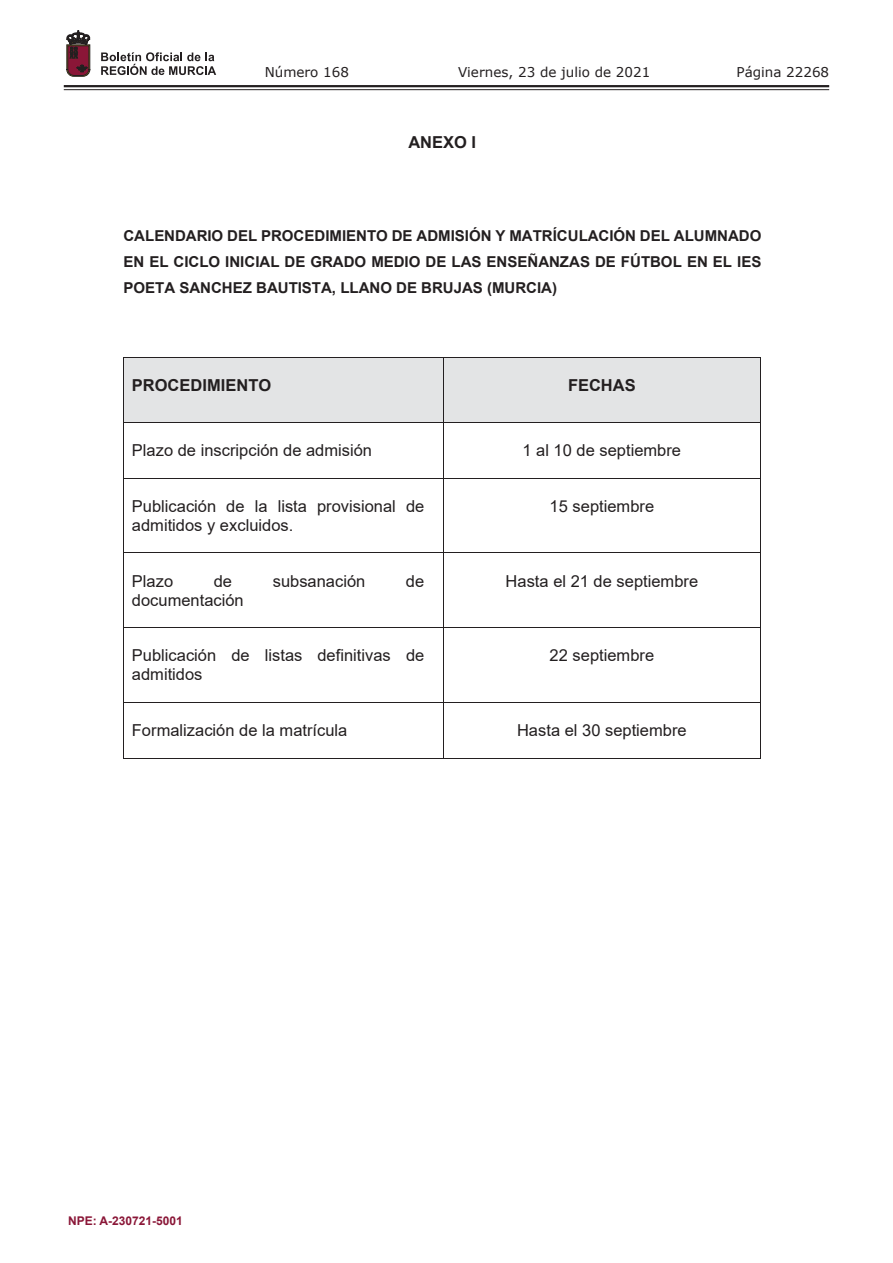
<style>
.page{position:relative;width:893px;height:1263px;background:#fff}
.page>*{position:absolute;margin:0;border:0;box-sizing:border-box;transform-origin:0 0}
.t1{font:16.5px/19px "Arial";color:#231f20}
.t2{font:700 16.5px "Arial";color:#231f20}
.t3{font:700 15px/25.8px "Arial";color:#231f20;text-align:justify}
.t4{font:13.5px "Verdana";color:#231f20}
.t5{font:700 12px "Arial";color:#8a1637}
</style>
<div class="page">
<hr style="left:64px;top:85px;width:765px;height:2px;background:#231f20">
<hr style="left:64px;top:89px;width:765px;height:1px;background:#231f20">
<svg style="left:101px;top:52px;width:115px;height:23px"></svg>
<svg style="left:67px;top:31px;width:23px;height:45px"></svg>
<div style="left:124px;top:358px;width:319px;height:64px;background:#e3e4e5"></div>
<div style="left:443px;top:358px;width:317px;height:64px;background:#e3e4e5"></div>
<hr style="left:123px;top:357px;width:638px;height:1px;background:#231f20">
<hr style="left:123px;top:358px;width:1px;height:64px;background:#231f20">
<hr style="left:443px;top:358px;width:1px;height:64px;background:#231f20">
<hr style="left:761px;top:358px;width:1px;height:64px;background:#231f20">
<hr style="left:123px;top:422px;width:638px;height:1px;background:#231f20">
<hr style="left:123px;top:423px;width:1px;height:55px;background:#231f20">
<hr style="left:443px;top:423px;width:1px;height:55px;background:#231f20">
<hr style="left:761px;top:423px;width:1px;height:55px;background:#231f20">
<hr style="left:123px;top:478px;width:638px;height:1px;background:#231f20">
<hr style="left:123px;top:478px;width:1px;height:74px;background:#231f20">
<hr style="left:443px;top:478px;width:1px;height:74px;background:#231f20">
<hr style="left:761px;top:478px;width:1px;height:74px;background:#231f20">
<hr style="left:123px;top:552px;width:638px;height:1px;background:#231f20">
<hr style="left:123px;top:553px;width:1px;height:74px;background:#231f20">
<hr style="left:443px;top:553px;width:1px;height:74px;background:#231f20">
<hr style="left:761px;top:553px;width:1px;height:74px;background:#231f20">
<hr style="left:123px;top:627px;width:638px;height:1px;background:#231f20">
<hr style="left:123px;top:628px;width:1px;height:74px;background:#231f20">
<hr style="left:443px;top:628px;width:1px;height:74px;background:#231f20">
<hr style="left:761px;top:628px;width:1px;height:74px;background:#231f20">
<hr style="left:123px;top:702px;width:638px;height:1px;background:#231f20">
<hr style="left:123px;top:703px;width:1px;height:55px;background:#231f20">
<hr style="left:123px;top:758px;width:320px;height:1px;background:#231f20">
<hr style="left:443px;top:703px;width:1px;height:55px;background:#231f20">
<hr style="left:443px;top:758px;width:318px;height:1px;background:#231f20">
<hr style="left:761px;top:703px;width:1px;height:55px;background:#231f20">
<p class="t4" style="left:265px;top:62px;width:86px">Número 168</p>
<p class="t4" style="left:458px;top:62px;width:194px">Viernes, 23 de julio de 2021</p>
<p class="t4" style="left:736px;top:62px;width:94px">Página 22268</p>
<p class="t2" style="left:408px;top:131px;width:69px">ANEXO I</p>
<p class="t3" style="left:123px;top:223px;width:639px">CALENDARIO DEL PROCEDIMIENTO DE ADMISIÓN Y MATRÍCULACIÓN DEL ALUMNADO EN EL CICLO INICIAL DE GRADO MEDIO DE LAS ENSEÑANZAS DE FÚTBOL EN EL IES POETA SANCHEZ BAUTISTA, LLANO DE BRUJAS (MURCIA)</p>
<p class="t2" style="left:132px;top:374px;width:141px">PROCEDIMIENTO</p>
<p class="t2" style="left:568px;top:374px;width:69px">FECHAS</p>
<p class="t1" style="left:132px;top:441px;width:242px">Plazo de inscripción de admisión</p>
<p class="t1" style="left:522px;top:441px;width:160px">1 al 10 de septiembre</p>
<p class="t1" style="left:132px;top:496px;width:294px">Publicación de la lista provisional de admitidos y excluidos.</p>
<p class="t1" style="left:550px;top:496px;width:106px">15 septiembre</p>
<p class="t1" style="left:132px;top:571px;width:43px">Plazo</p>
<p class="t1" style="left:214px;top:571px;width:20px">de</p>
<p class="t1" style="left:273px;top:571px;width:94px">subsanación</p>
<p class="t1" style="left:406px;top:571px;width:20px">de</p>
<p class="t1" style="left:132px;top:590px;width:113px">documentación</p>
<p class="t1" style="left:506px;top:571px;width:194px">Hasta el 21 de septiembre</p>
<p class="t1" style="left:132px;top:646px;width:294px">Publicación de listas definitivas de admitidos</p>
<p class="t1" style="left:550px;top:646px;width:106px">22 septiembre</p>
<p class="t1" style="left:132px;top:721px;width:217px">Formalización de la matrícula</p>
<p class="t1" style="left:517px;top:721px;width:171px">Hasta el 30 septiembre</p>
<p class="t5" style="left:68px;top:1212px;width:116px">NPE: A-230721-5001</p>
</div>
